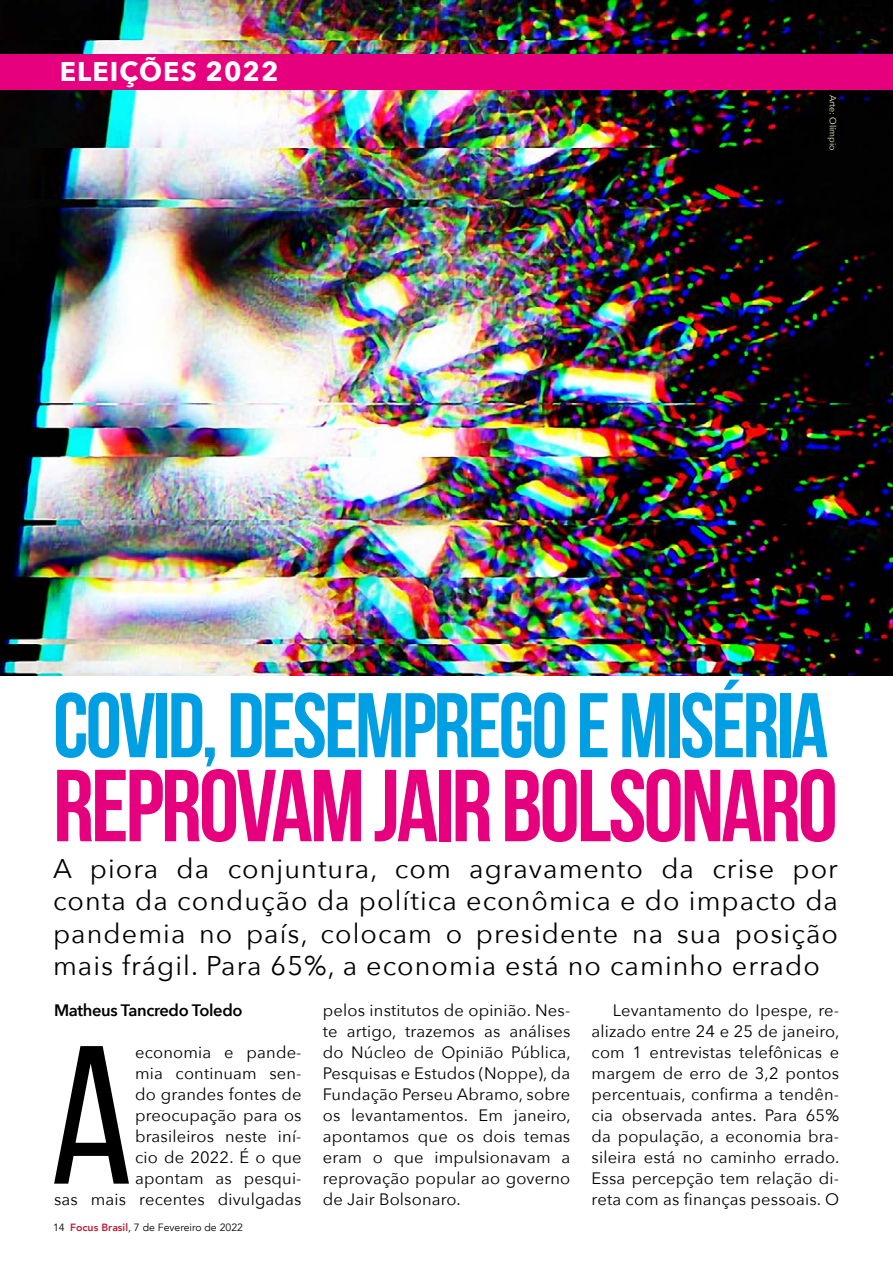
<style>
.page{position:relative;width:893px;height:1263px;background:#fff}
.page>*{position:absolute;margin:0;border:0;box-sizing:border-box;transform-origin:0 0}
.t1{font:196.5px "Bebas Neue";color:#000}
.t2{font:700 102px "Bebas Neue";letter-spacing:-.03em;color:#e6007d}
.t3{font:700 91.5px "Bebas Neue";letter-spacing:-.03em;color:#009fe3}
.t4{font:27px/32.4px "Avenir Next";letter-spacing:.04em;color:#000;text-align:justify}
.t5{font:700 27px "Avenir Next";letter-spacing:.04em;color:#fff}
.t6{font:16.5px/21px "Avenir Next";letter-spacing:.01em;color:#000;text-align:justify}
.t7{font:600 16.5px "Avenir Next";letter-spacing:-.02em;color:#000}
.t8{font:10.5px "Avenir";color:#000}
.t9{font:9px "Avenir Next";color:#f8f6cf}
.s1{font-weight:800;color:#ba2234}
</style>
<div class="page">
<img style="left:0;top:0;width:893px;height:675px">
<div style="left:0;top:54px;width:893px;height:35px;background:#e6007d"></div>
<h3 class="t5" style="left:60px;top:48px;width:220px">ELEIÇÕES 2022</h3>
<p class="t9" style="left:841px;top:95px;width:57px;rotate:90deg">Arte: Olímpio</p>
<h3 class="t3" style="left:53px;top:675px;width:777px">COVID, DESEMPREGO E MISÉRIA</h3>
<h2 class="t2" style="left:53px;top:750px;width:786px">REPROVAM JAIR BOLSONARO</h2>
<h3 class="t4" style="left:53px;top:851px;width:786px">A piora da conjuntura, com agravamento da crise por conta da condução da política econômica e do impacto da pandemia no país, colocam o presidente na sua posição mais frágil. Para 65%, a economia está no caminho errado</h3>
<p class="t7" style="left:54px;top:996px;width:190px">Matheus Tancredo Toledo</p>
<h1 class="t1" style="left:50px;top:1009px;width:84px">A</h1>
<p class="t6" style="left:54px;top:1041px;width:249px;text-align:right">economia e pande-<br>mia continuam sen-<br>do grandes fontes de preocupação para os brasileiros neste iní-<br>cio de 2022. É o que<br>apontam as pesqui-<br>sas mais recentes divulgadas</p>
<p class="t8" style="left:53px;top:1221px;width:191px">14 <span class="s1">Focus Brasil</span>, 7 de Fevereiro de 2022</p>
<p class="t6" style="left:323px;top:999px;width:249px">pelos institutos de opinião. Nes&shy;te artigo, trazemos as análises do Núcleo de Opinião Pública, Pesquisas e Estudos (Noppe), da Fundação Perseu Abramo, sobre os levantamentos. Em janeiro, apontamos que os dois temas eram o que impulsionavam a reprovação popular ao governo de Jair Bolsonaro.</p>
<p class="t6" style="left:592px;top:999px;width:249px;text-indent:21px">Levantamento do Ipespe, re&shy;alizado entre 24 e 25 de janeiro, com 1 entrevistas telefônicas e margem de erro de 3,2 pontos percentuais, confirma a tendên&shy;cia observada antes. Para 65% da população, a economia bra&shy;sileira está no caminho errado.<br>Essa percepção tem relação di&shy;reta com as finanças pessoais. O</p>
</div>
